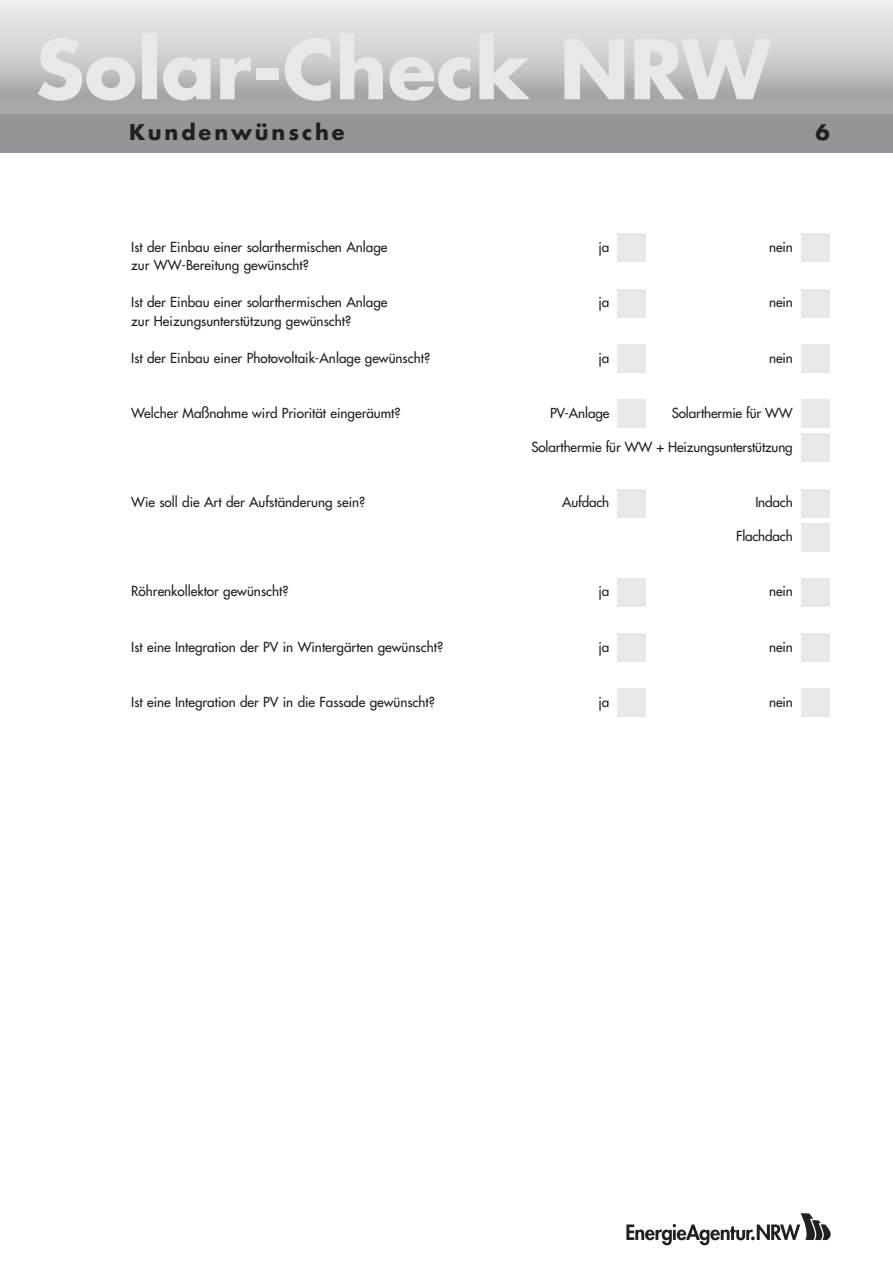
<style>
.page{position:relative;width:893px;height:1263px;background:#fff}
.page>*{position:absolute;margin:0;border:0;box-sizing:border-box;transform-origin:0 0}
.t1{font:700 79.5px "Futura";color:#e7e8e9}
.t2{font:700 21px "Futura";letter-spacing:.135em;color:#231f20}
.t3{font:13.5px/18.5px "Futura";color:#231f20}
</style>
<div class="page">
<hr style="left:0;top:112px;width:892px;height:3px;background:#949699">
<hr style="left:0;top:109px;width:892px;height:3px;background:#97989c">
<hr style="left:0;top:106px;width:892px;height:3px;background:#999b9e">
<hr style="left:0;top:103px;width:892px;height:3px;background:#9b9da0">
<hr style="left:0;top:100px;width:892px;height:3px;background:#9e9fa3">
<hr style="left:0;top:97px;width:892px;height:3px;background:#a0a2a5">
<hr style="left:0;top:94px;width:892px;height:3px;background:#a3a4a8">
<hr style="left:0;top:91px;width:892px;height:3px;background:#a5a6aa">
<hr style="left:0;top:88px;width:892px;height:3px;background:#a8a9ad">
<hr style="left:0;top:85px;width:892px;height:3px;background:#aaabaf">
<hr style="left:0;top:82px;width:892px;height:3px;background:#adaeb2">
<hr style="left:0;top:79px;width:892px;height:3px;background:#afb0b4">
<hr style="left:0;top:76px;width:892px;height:3px;background:#b1b2b6">
<hr style="left:0;top:73px;width:892px;height:3px;background:#b4b5b8">
<hr style="left:0;top:70px;width:892px;height:3px;background:#b6b7bb">
<hr style="left:0;top:67px;width:892px;height:3px;background:#b9babd">
<hr style="left:0;top:64px;width:892px;height:3px;background:#bbbcbf">
<hr style="left:0;top:61px;width:892px;height:3px;background:#bebfc1">
<hr style="left:0;top:58px;width:892px;height:3px;background:#c0c1c4">
<hr style="left:0;top:56px;width:892px;height:2px;background:#c2c3c5">
<hr style="left:0;top:54px;width:892px;height:2px;background:#c3c4c7">
<hr style="left:0;top:52px;width:892px;height:2px;background:#c5c6c8">
<hr style="left:0;top:50px;width:892px;height:2px;background:#c7c8ca">
<hr style="left:0;top:48px;width:892px;height:2px;background:#c8c9cb">
<hr style="left:0;top:46px;width:892px;height:2px;background:#cacbcd">
<hr style="left:0;top:44px;width:892px;height:2px;background:#cbccce">
<hr style="left:0;top:42px;width:892px;height:2px;background:#cdced0">
<hr style="left:0;top:40px;width:892px;height:2px;background:#cfd0d2">
<hr style="left:0;top:37px;width:892px;height:3px;background:#d0d1d3">
<hr style="left:0;top:34px;width:892px;height:3px;background:#d3d4d6">
<hr style="left:0;top:31px;width:892px;height:3px;background:#d5d6d8">
<hr style="left:0;top:28px;width:892px;height:3px;background:#d8d9db">
<hr style="left:0;top:25px;width:892px;height:3px;background:#dadbdd">
<hr style="left:0;top:22px;width:892px;height:3px;background:#dcdddf">
<hr style="left:0;top:19px;width:892px;height:3px;background:#dfe0e2">
<hr style="left:0;top:16px;width:892px;height:3px;background:#e1e2e4">
<hr style="left:0;top:13px;width:892px;height:3px;background:#e4e5e7">
<hr style="left:0;top:10px;width:892px;height:3px;background:#e7e8e9">
<hr style="left:0;top:7px;width:892px;height:3px;background:#eaebec">
<hr style="left:0;top:4px;width:892px;height:3px;background:#ededee">
<hr style="left:0;top:1px;width:892px;height:3px;background:#f0f0f1">
<hr style="left:0;top:0;width:892px;height:1px;background:#f2f3f4">
<div style="left:0;top:115px;width:892px;height:38px;background:#939598"></div>
<div style="left:617px;top:234px;width:29px;height:28px;background:#e7e8e9"></div>
<div style="left:801px;top:234px;width:28px;height:28px;background:#e7e8e9"></div>
<svg style="left:626px;top:1213px;width:204px;height:32px"></svg>
<div style="left:617px;top:289px;width:29px;height:29px;background:#e7e8e9"></div>
<div style="left:801px;top:289px;width:28px;height:29px;background:#e7e8e9"></div>
<div style="left:617px;top:344px;width:29px;height:29px;background:#e7e8e9"></div>
<div style="left:801px;top:344px;width:28px;height:29px;background:#e7e8e9"></div>
<div style="left:617px;top:399px;width:29px;height:29px;background:#e7e8e9"></div>
<div style="left:801px;top:399px;width:28px;height:29px;background:#e7e8e9"></div>
<div style="left:801px;top:433px;width:28px;height:29px;background:#e7e8e9"></div>
<div style="left:617px;top:489px;width:29px;height:28px;background:#e7e8e9"></div>
<div style="left:801px;top:489px;width:28px;height:28px;background:#e7e8e9"></div>
<div style="left:617px;top:578px;width:29px;height:29px;background:#e7e8e9"></div>
<div style="left:801px;top:578px;width:28px;height:29px;background:#e7e8e9"></div>
<div style="left:617px;top:633px;width:29px;height:29px;background:#e7e8e9"></div>
<div style="left:801px;top:633px;width:28px;height:29px;background:#e7e8e9"></div>
<div style="left:617px;top:689px;width:29px;height:28px;background:#e7e8e9"></div>
<div style="left:801px;top:689px;width:28px;height:28px;background:#e7e8e9"></div>
<div style="left:801px;top:523px;width:28px;height:28px;background:#e7e8e9"></div>
<h1 class="t1" style="left:36px;top:33px;width:736px">Solar-Check NRW</h1>
<h2 class="t2" style="left:129px;top:123px;width:217px">Kundenwünsche</h2>
<h2 class="t2" style="left:815px;top:123px;width:16px">6</h2>
<p class="t3" style="left:131px;top:239px;width:258px">Ist der Einbau einer solarthermischen Anlage zur WW-Bereitung gewünscht?</p>
<p class="t3" style="left:598px;top:239px;width:12px">ja</p>
<p class="t3" style="left:769px;top:239px;width:25px">nein</p>
<p class="t3" style="left:131px;top:294px;width:258px">Ist der Einbau einer solarthermischen Anlage zur Heizungsunterstützung gewünscht?</p>
<p class="t3" style="left:598px;top:294px;width:12px">ja</p>
<p class="t3" style="left:769px;top:294px;width:25px">nein</p>
<p class="t3" style="left:131px;top:349px;width:300px">Ist der Einbau einer Photovoltaik-Anlage gewünscht?</p>
<p class="t3" style="left:598px;top:349px;width:12px">ja</p>
<p class="t3" style="left:769px;top:349px;width:25px">nein</p>
<p class="t3" style="left:131px;top:405px;width:271px">Welcher Maßnahme wird Priorität eingeräumt?</p>
<p class="t3" style="left:550px;top:405px;width:61px">PV-Anlage</p>
<p class="t3" style="left:671px;top:405px;width:122px">Solarthermie für WW</p>
<p class="t3" style="left:531px;top:439px;width:263px">Solarthermie für WW + Heizungsunterstützung</p>
<p class="t3" style="left:131px;top:494px;width:235px">Wie soll die Art der Aufständerung sein?</p>
<p class="t3" style="left:562px;top:494px;width:49px">Aufdach</p>
<p class="t3" style="left:755px;top:494px;width:39px">Indach</p>
<p class="t3" style="left:736px;top:528px;width:58px">Flachdach</p>
<p class="t3" style="left:131px;top:583px;width:159px">Röhrenkollektor gewünscht?</p>
<p class="t3" style="left:598px;top:583px;width:12px">ja</p>
<p class="t3" style="left:769px;top:583px;width:25px">nein</p>
<p class="t3" style="left:131px;top:638px;width:313px">Ist eine Integration der PV in Wintergärten gewünscht?</p>
<p class="t3" style="left:598px;top:638px;width:12px">ja</p>
<p class="t3" style="left:769px;top:638px;width:25px">nein</p>
<p class="t3" style="left:131px;top:694px;width:305px">Ist eine Integration der PV in die Fassade gewünscht?</p>
<p class="t3" style="left:598px;top:694px;width:12px">ja</p>
<p class="t3" style="left:769px;top:694px;width:25px">nein</p>
</div>
